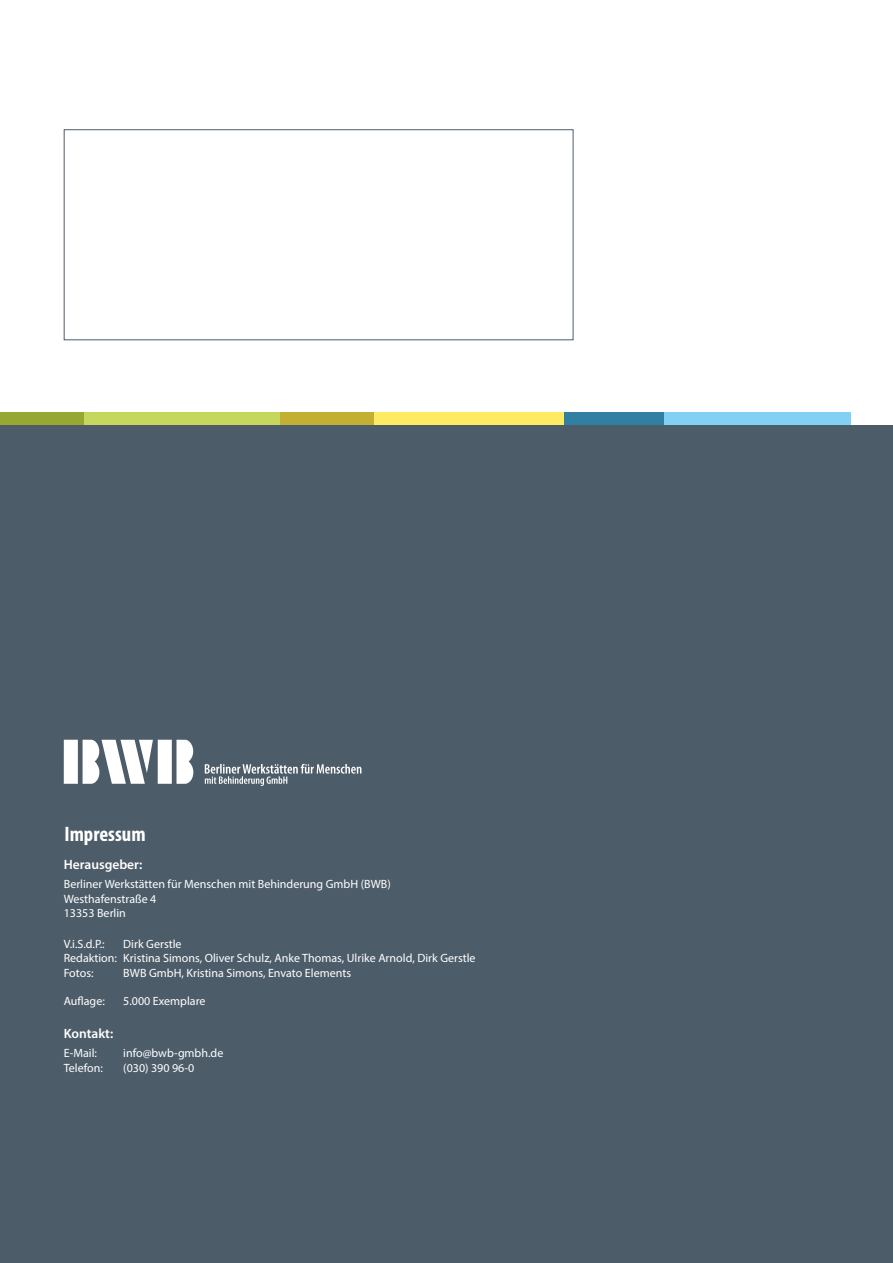
<style>
.page{position:relative;width:893px;height:1263px;background:#fff}
.page>*{position:absolute;margin:0;border:0;box-sizing:border-box;transform-origin:0 0}
.t1{font:700 condensed 21px "Myriad Pro";color:#fff}
.t2{font:600 13.5px "Myriad Pro";color:#fff}
.t3{font:12px/14.4px "Myriad Pro";color:#fff}
</style>
<div class="page">
<div style="left:0;top:425px;width:893px;height:838px;background:#4d5c69"></div>
<div style="left:64px;top:129px;width:509px;height:211px;border:1px solid #4d5c69"></div>
<div style="left:664px;top:412px;width:186px;height:13px;background:#83d0f5"></div>
<div style="left:563px;top:412px;width:101px;height:13px;background:#3180a4"></div>
<div style="left:374px;top:412px;width:189px;height:13px;background:#ffea64"></div>
<div style="left:277px;top:412px;width:97px;height:13px;background:#c3b033"></div>
<div style="left:84px;top:412px;width:195px;height:13px;background:#c6d75e"></div>
<div style="left:0;top:412px;width:84px;height:13px;background:#96a832"></div>
<svg style="left:64px;top:740px;width:130px;height:44px"></svg>
<svg style="left:205px;top:764px;width:156px;height:22px"></svg>
<h1 class="t1" style="left:64px;top:821px;width:83px">Impressum</h1>
<p class="t2" style="left:64px;top:856px;width:80px">Herausgeber:</p>
<p class="t3" style="left:64px;top:877px;width:329px">Berliner Werkstätten für Menschen mit Behinderung GmbH (BWB)<br>Westhafenstraße 4<br>13353 Berlin</p>
<p class="t3" style="left:64px;top:936px;width:43px">V.i.S.d.P.:</p>
<p class="t3" style="left:64px;top:936px;width:413px;text-indent:60px">Dirk Gerstle<br>Redaktion: Kristina Simons, Oliver Schulz, Anke Thomas, Ulrike Arnold, Dirk Gerstle<br>Fotos:</p>
<p class="t3" style="left:123px;top:965px;width:229px">BWB GmbH, Kristina Simons, Envato Elements</p>
<p class="t3" style="left:64px;top:994px;width:43px">Auflage:</p>
<p class="t3" style="left:123px;top:994px;width:84px">5.000 Exemplare</p>
<p class="t2" style="left:64px;top:1025px;width:51px">Kontakt:</p>
<p class="t3" style="left:64px;top:1046px;width:35px">E-Mail:</p>
<p class="t3" style="left:123px;top:1046px;width:102px">info@bwb-gmbh.de</p>
<p class="t3" style="left:64px;top:1060px;width:41px">Telefon:</p>
<p class="t3" style="left:123px;top:1060px;width:72px">(030) 390 96-0</p>
</div>
